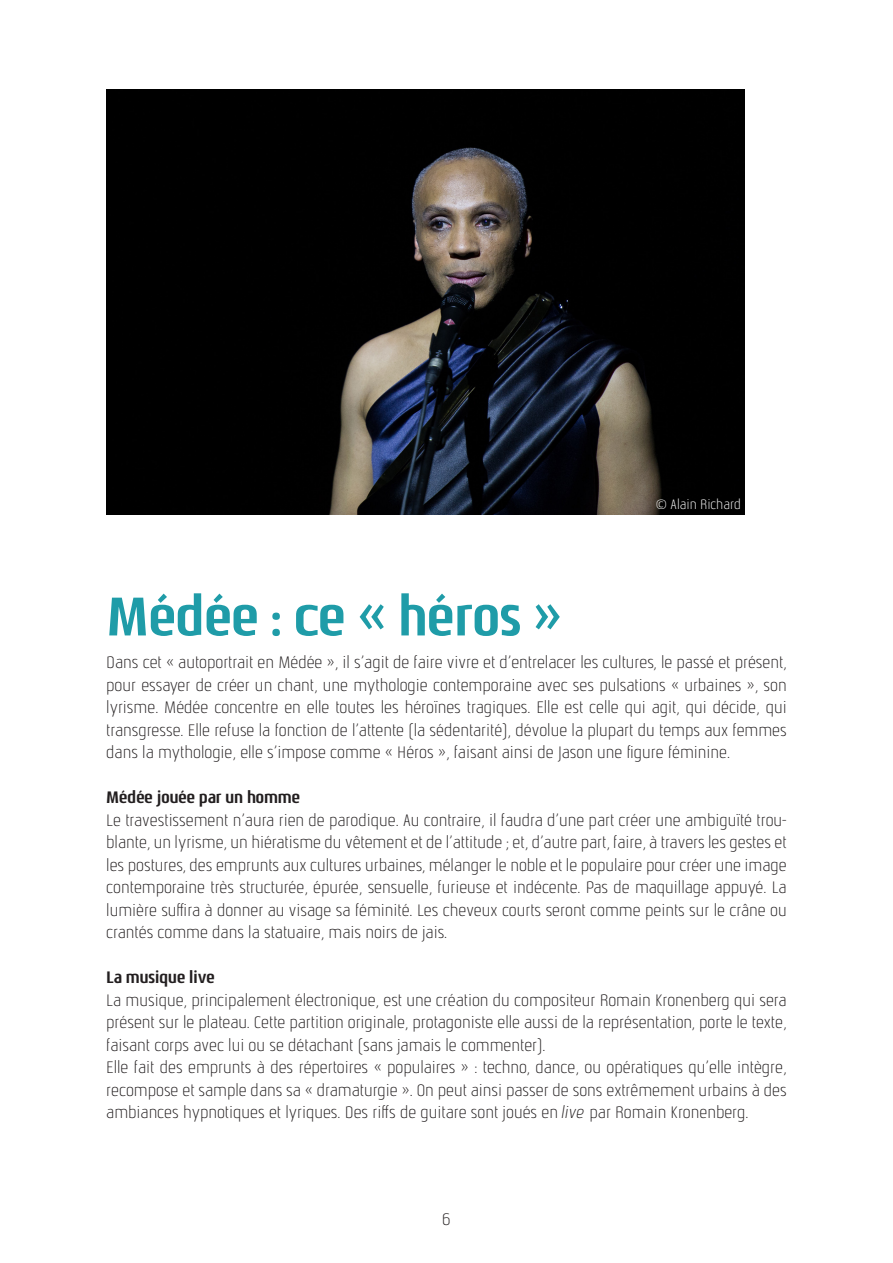
<style>
.page{position:relative;width:893px;height:1263px;background:#fff}
.page>*{position:absolute;margin:0;border:0;box-sizing:border-box;transform-origin:0 0}
.t1{font:700 54px "Nautikka";color:#1f9ca8}
.t2{font:300 16.5px/22.5px "Nautikka";color:#231f20;text-align:justify}
.t3{font:700 16.5px "Nautikka";color:#231f20}
.t4{font:300 13.5px "Nautikka";color:#fff}
.s1{font-style:italic}
</style>
<div class="page">
<img style="left:106px;top:89px;width:638px;height:425px">
<p class="t4" style="left:656px;top:496px;width:86px">© Alain Richard</p>
<p class="t1" style="left:106px;top:583px;width:457px">Médée : ce « héros »</p>
<p class="t2" style="left:106px;top:651px;width:682px">Dans cet « autoportrait en Médée », il s’agit de faire vivre et d’entrelacer les cultures, le passé et présent, pour essayer de créer un chant, une mythologie contemporaine avec ses pulsations « urbaines », son lyrisme. Médée concentre en elle toutes les héroïnes tragiques. Elle est celle qui agit, qui décide, qui transgresse. Elle refuse la fonction de l’attente (la sédentarité), dévolue la plupart du temps aux femmes dans la mythologie, elle s’impose comme « Héros », faisant ainsi de Jason une figure féminine.</p>
<p class="t3" style="left:106px;top:787px;width:195px">Médée jouée par un homme</p>
<p class="t2" style="left:106px;top:808px;width:682px">Le travestissement n’aura rien de parodique. Au contraire, il faudra d’une part créer une ambiguïté trou&shy;blante, un lyrisme, un hiératisme du vêtement et de l’attitude ; et, d’autre part, faire, à travers les gestes et les postures, des emprunts aux cultures urbaines, mélanger le noble et le populaire pour créer une image contemporaine très structurée, épurée, sensuelle, furieuse et indécente. Pas de maquillage appuyé. La lumière suffira à donner au visage sa féminité. Les cheveux courts seront comme peints sur le crâne ou crantés comme dans la statuaire, mais noirs de jais.</p>
<p class="t3" style="left:106px;top:967px;width:110px">La musique live</p>
<p class="t2" style="left:106px;top:988px;width:682px">La musique, principalement électronique, est une création du compositeur Romain Kronenberg qui sera présent sur le plateau. Cette partition originale, protagoniste elle aussi de la représentation, porte le texte, faisant corps avec lui ou se détachant (sans jamais le commenter).</p>
<p class="t2" style="left:106px;top:1056px;width:682px">Elle fait des emprunts à des répertoires « populaires » : techno, dance, ou opératiques qu’elle intègre, recompose et sample dans sa « dramaturgie ». On peut ainsi passer de sons extrêmement urbains à des ambiances hypnotiques et lyriques. Des riffs de guitare sont joués en <span class="s1">live</span> par Romain Kronenberg.</p>
<p class="t2" style="left:442px;top:1207px;width:10px">6</p>
</div>
